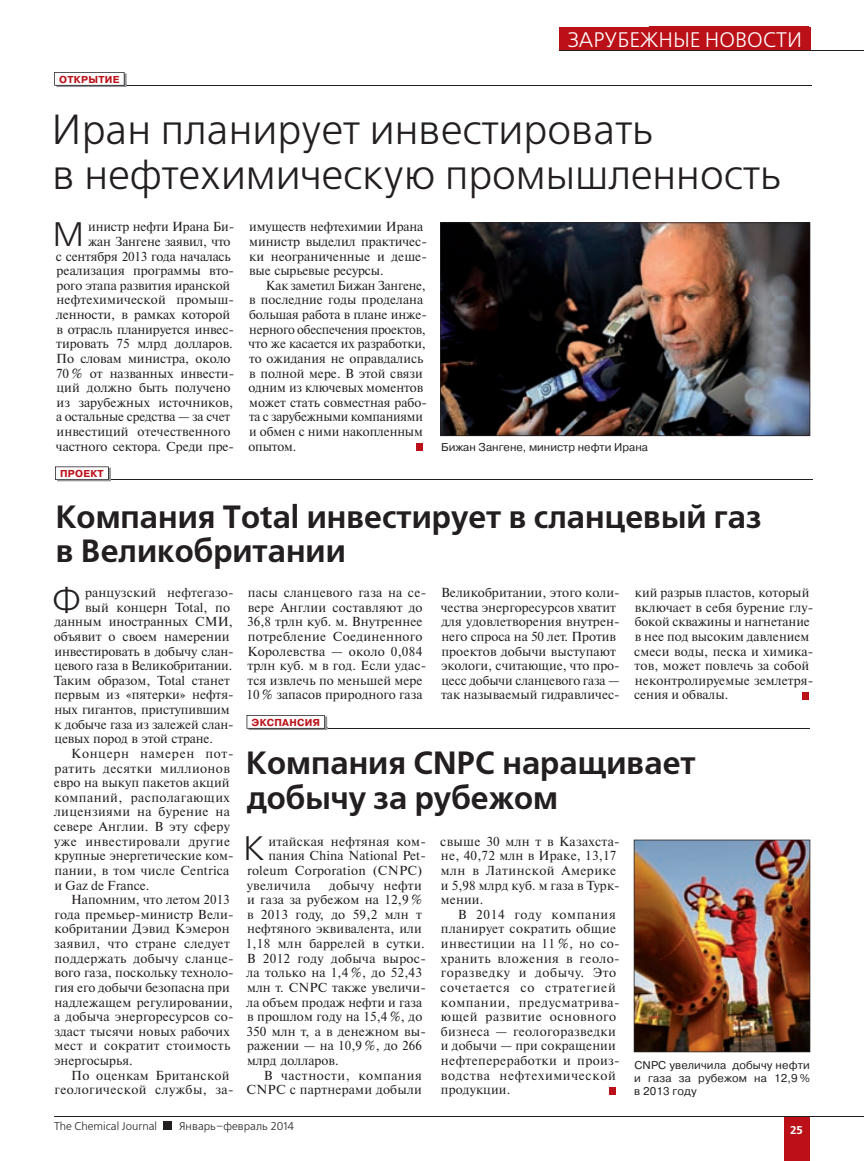
<style>
.page{position:relative;width:864px;height:1161px;background:#fff}
.page>*{position:absolute;margin:0;border:0;box-sizing:border-box;transform-origin:0 0}
.t1{font:42px/45px "Free Set C";color:#231f20}
.t2{font:33.9px "Free Set C";color:#231f20}
.t3{font:700 32.1px/34.5px "Free Set C";color:#231f20}
.t4{font:21px "Free Set C";color:#fff}
.t5{font:21px "Free Set C";letter-spacing:.04em;color:#fff}
.t6{font:13.05px/14.7px "Newton C";letter-spacing:.005em;color:#231f20}
.t7{font:13.05px/14.5px "Newton C";letter-spacing:.035em;color:#231f20}
.t8{font:13.05px/14.7px "Newton C";letter-spacing:.025em;color:#231f20}
.t9{font:13.05px "Newton C";letter-spacing:.03em;color:#231f20}
.t10{font:13.05px "Newton C";letter-spacing:-.015em;color:#231f20}
.t11{font:13.05px "Newton C";letter-spacing:.05em;color:#231f20}
.t12{font:11.25px/12.8px "Pragmatica C";letter-spacing:.01em;color:#231f20;text-align:justify}
.t13{font:11.25px "Free Set C";color:#231f20}
.t14{font:700 11.25px "Free Set C";color:#fff}
.t15{font:700 10.05px "Pragmatica C";letter-spacing:.03em;color:#bb1018}
</style>
<div class="page">
<hr style="left:124px;top:85px;width:687px;height:1px;background:#231f20">
<img style="left:56px;top:86px;width:71px;height:1px">
<svg style="left:54px;top:72px;width:73px;height:14px"></svg>
<div style="left:416px;top:444px;width:7px;height:7px;background:#bb1018"></div>
<img style="left:440px;top:222px;width:370px;height:214px">
<hr style="left:110px;top:479px;width:702px;height:1px;background:#231f20">
<img style="left:57px;top:480px;width:54px;height:1px">
<svg style="left:55px;top:466px;width:56px;height:14px"></svg>
<div style="left:801px;top:692px;width:7px;height:7px;background:#bb1018"></div>
<hr style="left:325px;top:728px;width:484px;height:1px;background:#231f20">
<img style="left:248px;top:729px;width:79px;height:1px">
<svg style="left:246px;top:715px;width:81px;height:14px"></svg>
<div style="left:609px;top:1087px;width:7px;height:7px;background:#bb1018"></div>
<img style="left:633px;top:839px;width:177px;height:213px">
<div style="left:783px;top:1116px;width:26px;height:45px;background:#bb1018"></div>
<hr style="left:54px;top:1116px;width:755px;height:1px;background:#231f20">
<hr style="left:809px;top:1116px;width:54px;height:1px;background:#231f20">
<div style="left:164px;top:1121px;width:8px;height:9px;background:#231f20"></div>
<hr style="left:808px;top:50px;width:55px;height:1px;background:#231f20">
<div style="left:559px;top:27px;width:251px;height:24px;background:#bb1018"></div>
<hr style="left:559px;top:51px;width:251px;height:1px;background:#231f20">
<hr style="left:810px;top:51px;width:53px;height:1px;background:#231f20">
<h3 class="t5" style="left:658px;top:30px;width:144px">PLAST/ПЛАСТ</h3>
<h3 class="t4" style="left:568px;top:31px;width:235px">ЗАРУБЕЖНЫЕ НОВОСТИ</h3>
<p class="t15" style="left:59px;top:76px;width:62px">ОТКРЫТИЕ</p>
<h1 class="t1" style="left:52px;top:111px;width:732px">Иран планирует инвестировать<br>в нефтехимическую промышленность</h1>
<h2 class="t2" style="left:53px;top:221px;width:33px">М</h2>
<p class="t6" style="left:88px;top:221px;width:147px">инистр нефти Ирана Би-</p>
<p class="t6" style="left:249px;top:221px;width:179px">имуществ нефтехимии Ирана министр выделил практичес&shy;ки неограниченные и деше&shy;вые сырьевые ресурсы.</p>
<p class="t6" style="left:248px;top:279px;width:180px;text-indent:17px">Как заметил Бижан Зангене, в последние годы проделана большая работа в плане инже&shy;нерного обеспечения проектов, что же касается их разработки, то ожидания не оправдались в полной мере. В этой связи одним из ключевых моментов может стать совместная рабо&shy;та с зарубежными компаниями и обмен с ними накопленным опытом.</p>
<p class="t6" style="left:88px;top:235px;width:144px">жан Зангене заявил, что</p>
<p class="t6" style="left:56px;top:250px;width:176px">с сентября 2013 года началась</p>
<p class="t6" style="left:57px;top:264px;width:179px">реализация программы вто-</p>
<p class="t6" style="left:57px;top:279px;width:175px">рого этапа развития иранской</p>
<p class="t6" style="left:56px;top:294px;width:179px">нефтехимической промыш-</p>
<p class="t6" style="left:56px;top:308px;width:175px">ленности, в рамках которой</p>
<p class="t6" style="left:56px;top:323px;width:179px">в отрасль планируется инвес-</p>
<p class="t6" style="left:56px;top:338px;width:178px">тировать 75 млрд долларов.</p>
<p class="t6" style="left:56px;top:352px;width:176px">По словам министра, около</p>
<p class="t6" style="left:56px;top:367px;width:180px">70 % от названных инвести-</p>
<p class="t6" style="left:56px;top:381px;width:175px">ций должно быть получено</p>
<p class="t6" style="left:56px;top:396px;width:178px">из зарубежных источников,</p>
<p class="t10" style="left:56px;top:412px;width:176px">а остальные сред ства — за счет</p>
<p class="t6" style="left:56px;top:425px;width:175px">инвестиций отечественного</p>
<p class="t6" style="left:56px;top:440px;width:180px">частного сектора. Среди пре-</p>
<p class="t12" style="left:441px;top:442px;width:208px">Бижан Зангене, министр нефти Ирана</p>
<p class="t15" style="left:60px;top:470px;width:45px">ПРОЕКТ</p>
<h3 class="t3" style="left:56px;top:502px;width:707px">Компания Total инвестирует в сланцевый газ в Великобритании</h3>
<h2 class="t2" style="left:52px;top:586px;width:30px">Ф</h2>
<p class="t6" style="left:85px;top:586px;width:150px">ранцузский нефтегазо-</p>
<p class="t6" style="left:246px;top:586px;width:181px">пасы сланцевого газа на се&shy;вере Англии составляют до<br>36,8 трлн куб. м. Внутреннее потребление Соединенного<br>Королевства — около 0,084 трлн куб. м в год. Если удас&shy;тся извлечь по меньшей мере<br>10 % запасов природного газа</p>
<p class="t6" style="left:440px;top:586px;width:180px">Великобритании, этого коли&shy;чества энергоресурсов хватит для удовлетворения внутрен&shy;него спроса на 50 лет. Против проектов добычи выступают экологи, считающие, что про&shy;цесс добычи сланцевого газа — так называемый гидравличес-</p>
<p class="t6" style="left:633px;top:586px;width:181px">кий разрыв пластов, который включает в себя бурение глу&shy;бокой скважины и нагнетание в нее под высоким давлением смеси воды, песка и химика&shy;тов, может повлечь за собой неконтролируемые землетря&shy;сения и обвалы.</p>
<p class="t15" style="left:251px;top:718px;width:70px">ЭКСПАНСИЯ</p>
<h3 class="t3" style="left:246px;top:748px;width:451px">Компания CNPC наращивает добычу за рубежом</h3>
<h2 class="t2" style="left:243px;top:835px;width:23px">К</h2>
<p class="t6" style="left:268px;top:835px;width:159px">итайская нефтяная ком-</p>
<p class="t6" style="left:85px;top:601px;width:146px">вый концерн Total, по</p>
<p class="t6" style="left:55px;top:615px;width:180px">данным иностранных СМИ,</p>
<p class="t6" style="left:54px;top:630px;width:177px">объявит о своем намерении</p>
<p class="t6" style="left:55px;top:645px;width:180px">инвестировать в добычу слан-</p>
<p class="t6" style="left:55px;top:659px;width:179px">цевого газа в Великобритании.</p>
<p class="t6" style="left:54px;top:674px;width:177px">Таким образом, Total станет</p>
<p class="t6" style="left:54px;top:689px;width:180px">первым из «пятерки» нефтя-</p>
<p class="t6" style="left:55px;top:703px;width:176px">ных гигантов, приступившим</p>
<p class="t6" style="left:55px;top:718px;width:180px">к добыче газа из залежей слан-</p>
<p class="t6" style="left:55px;top:732px;width:160px">цевых пород в этой стране.</p>
<p class="t11" style="left:71px;top:749px;width:164px">Концерн намерен пот-</p>
<p class="t9" style="left:55px;top:763px;width:177px">ратить десятки миллионов</p>
<p class="t6" style="left:54px;top:776px;width:177px">евро на выкуп пакетов акций</p>
<p class="t9" style="left:55px;top:793px;width:177px">компаний, располагающих</p>
<p class="t8" style="left:54px;top:806px;width:177px">лицензиями на бурение на</p>
<p class="t6" style="left:54px;top:820px;width:178px">севере Англии. В эту сферу</p>
<p class="t7" style="left:54px;top:835px;width:177px">уже инвестировали другие</p>
<p class="t6" style="left:55px;top:849px;width:180px">крупные энергетические ком-</p>
<p class="t6" style="left:55px;top:864px;width:176px">пании, в том числе Centrica</p>
<p class="t6" style="left:55px;top:879px;width:96px">и Gaz de France.</p>
<p class="t6" style="left:71px;top:893px;width:160px">Напомним, что летом 2013</p>
<p class="t6" style="left:55px;top:908px;width:180px">года премьер-министр Вели-</p>
<p class="t6" style="left:55px;top:923px;width:176px">кобритании Дэвид Кэмерон</p>
<p class="t9" style="left:54px;top:939px;width:177px">заявил, что стране следует</p>
<p class="t8" style="left:55px;top:952px;width:180px">поддержать добычу сланце-</p>
<p class="t6" style="left:55px;top:966px;width:181px">вого газа, поскольку техноло-</p>
<p class="t6" style="left:55px;top:981px;width:176px">гия его добычи безопасна при</p>
<p class="t6" style="left:55px;top:996px;width:180px">надлежащем регулировании,</p>
<p class="t6" style="left:54px;top:1010px;width:181px">а добыча энергоресурсов со-</p>
<p class="t6" style="left:54px;top:1025px;width:177px">здаст тысячи новых рабочих</p>
<p class="t8" style="left:55px;top:1040px;width:177px">мест и сократит стоимость</p>
<p class="t6" style="left:54px;top:1054px;width:80px">энергосырья.</p>
<p class="t6" style="left:71px;top:1069px;width:160px">По оценкам Британской</p>
<p class="t7" style="left:54px;top:1083px;width:180px">геологической службы, за-</p>
<p class="t8" style="left:440px;top:835px;width:181px">свыше 30 млн т в Казахста&shy;не, 40,72 млн в Ираке, 13,17 млн в Латинской Америке и 5,98 млрд куб. м газа в Турк&shy;мении.</p>
<p class="t7" style="left:440px;top:908px;width:181px;text-indent:17px">В 2014 году компания планирует сократить общие инвестиции на 11 %, но со&shy;хранить вложения в геоло&shy;горазведку и добычу. Это сочетается со стратегией компании, предусматрива&shy;ющей развитие основного бизнеса — геологоразведки и добычи — при сокращении нефтепереработки и произ&shy;водства нефтехимической продукции.</p>
<p class="t6" style="left:268px;top:849px;width:159px">пания China National Pet-</p>
<p class="t6" style="left:247px;top:864px;width:177px">roleum Corporation (CNPC)</p>
<p class="t8" style="left:246px;top:879px;width:65px">увеличила</p>
<p class="t6" style="left:246px;top:879px;width:181px;text-indent:83px">добычу нефти и газа за рубежом на 12,9 % в 2013 году, до 59,2 млн т нефтяного эквивалента, или<br>1,18 млн баррелей в сутки.<br>В 2012 году добыча вырос&shy;ла только на 1,4 %, до 52,43 млн т. CNPC также увеличи&shy;ла объем продаж нефти и газа в прошлом году на 15,4 %, до<br>350 млн т, а в денежном вы&shy;ражении — на 10,9 %, до 266 млрд долларов.</p>
<p class="t6" style="left:246px;top:1069px;width:177px;text-align:right">В частности, компания<br>CNPC с партнерами добыли</p>
<p class="t12" style="left:634px;top:1060px;width:177px">CNPC увеличила добычу нефти и газа за рубежом на 12,9 % в 2013 году</p>
<p class="t13" style="left:54px;top:1121px;width:104px">The Chemical Journal</p>
<p class="t13" style="left:179px;top:1121px;width:117px">Январь–февраль 2014</p>
<p class="t14" style="left:789px;top:1125px;width:14px">25</p>
</div>
